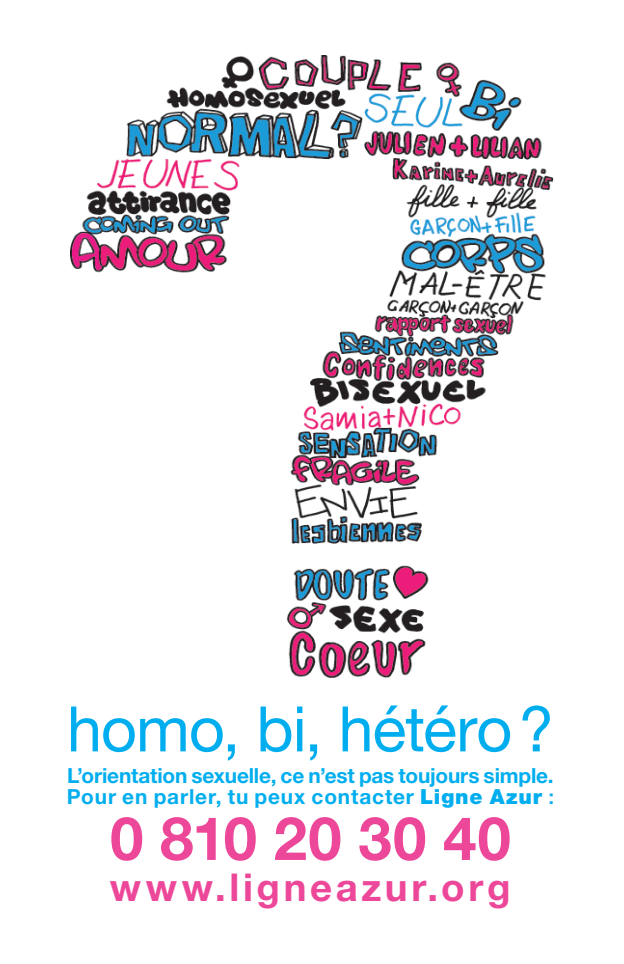
<style>
.page{position:relative;width:624px;height:964px;background:#fff}
.page>*{position:absolute;margin:0;border:0;box-sizing:border-box;transform-origin:0 0}
.t1{font:62.8px "Helvetica Neue";letter-spacing:-.015em;color:#00aeef}
.t2{font:700 60px "Helvetica Neue";letter-spacing:.015em;color:#ed4799}
.t3{font:700 38.4px "Helvetica Neue";letter-spacing:.095em;color:#ed4799}
.t4{font:700 20.8px/21.2px "Helvetica Neue";letter-spacing:-.005em;color:#00aeef}
.s1{font-weight:900}
.s2{font-weight:500}
</style>
<div class="page">
<img style="left:71px;top:56px;width:482px;height:621px">
<h1 class="t1" style="left:67px;top:691px;width:488px">homo, bi, hétéro?</h1>
<p class="t4" style="left:67px;top:764px;width:488px">L’orientation sexuelle, ce n’est pas toujours simple.<br>Pour en parler, tu peux contacter <span class="s1">Ligne Azur</span> <span class="s2">:</span></p>
<h2 class="t2" style="left:110px;top:801px;width:402px">0 810 20 30 40</h2>
<h3 class="t3" style="left:110px;top:863px;width:402px">www.ligneazur.org</h3>
</div>
